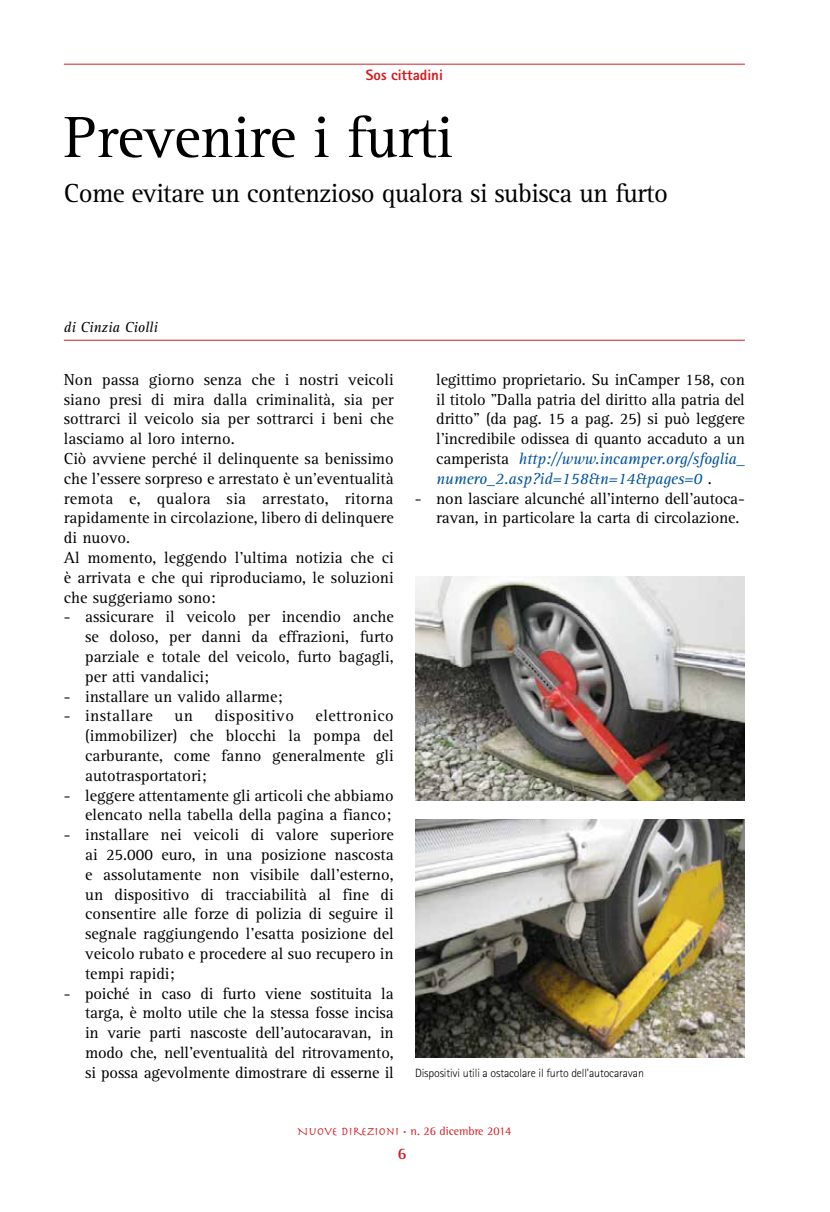
<style>
.page{position:relative;width:830px;height:1212px;background:#fff}
.page>*{position:absolute;margin:0;border:0;box-sizing:border-box;transform-origin:0 0}
.t1{font:60px "Rotis Serif";letter-spacing:-.01em;color:#000}
.t2{font:27px "Rotis Serif";letter-spacing:-.02em;color:#000}
.t3{font:16.5px/19.8px "Rotis Serif";color:#000;text-align:justify}
.t4{font:16.5px "Rotis Serif";letter-spacing:.025em;color:#000}
.t5{font:700 16.5px "Rotis Serif";color:#d71920}
.t6{font:italic 15px "Rotis Serif";color:#000}
.t7{font:800 15px "Rotis Sans Serif";color:#d71920}
.t8{font:300 12px "Rotis Sans Serif";letter-spacing:-.01em;color:#000}
.t9{font:12px "Rotis Semi Serif";color:#d71920}
.s1{font-style:italic;color:#00529c}
.s2{font-family:"Herculanum"}
</style>
<div class="page">
<hr style="left:64px;top:64px;width:680px;height:1px;background:#d71920">
<hr style="left:64px;top:340px;width:680px;height:1px;background:#d71920">
<img style="left:415px;top:576px;width:329px;height:224px">
<img style="left:415px;top:820px;width:329px;height:238px">
<p class="t7" style="left:365px;top:66px;width:79px">Sos cittadini</p>
<h1 class="t1" style="left:64px;top:103px;width:390px">Prevenire i furti</h1>
<h2 class="t2" style="left:64px;top:177px;width:605px">Come evitare un contenzioso qualora si subisca un furto</h2>
<p class="t6" style="left:64px;top:319px;width:95px">di Cinzia Ciolli</p>
<p class="t3" style="left:64px;top:370px;width:331px;text-align:left">Non passa giorno senza che i nostri veicoli siano presi di mira dalla criminalità, sia per sottrarci il veicolo sia per sottrarci i beni che lasciamo al loro interno.<br>Ciò avviene perché il delinquente sa benissimo che l’essere sorpreso e arrestato è un’eventualità remota e, qualora sia arrestato, ritorna rapidamente in circolazione, libero di delinquere di nuovo.<br>Al momento, leggendo l’ultima notizia che ci è arrivata e che qui riproduciamo, le soluzioni che suggeriamo sono:</p>
<p class="t3" style="left:85px;top:607px;width:310px;text-indent:-21px">- assicurare il veicolo per incendio anche se doloso, per danni da effrazioni, furto parziale e totale del veicolo, furto bagagli, per atti vandalici;</p>
<p class="t3" style="left:64px;top:687px;width:220px">- installare un valido allarme;</p>
<p class="t4" style="left:64px;top:706px;width:90px">- installare</p>
<p class="t3" style="left:174px;top:706px;width:20px">un</p>
<p class="t4" style="left:215px;top:706px;width:81px">dispositivo</p>
<p class="t3" style="left:85px;top:706px;width:310px;text-indent:230px">elettronico (immobilizer) che blocchi la pompa del carburante, come fanno generalmente gli autotrasportatori;</p>
<p class="t3" style="left:64px;top:786px;width:331px;text-align:right">- leggere attentamente gli articoli che abbiamo elencato nella tabella della pagina a fianco;</p>
<p class="t3" style="left:85px;top:825px;width:310px;text-indent:-21px">- installare nei veicoli di valore superiore ai 25.000 euro, in una posizione nascosta e assolutamente non visibile dall’esterno, un dispositivo di tracciabilità al fine di consentire alle forze di polizia di seguire il segnale raggiungendo l’esatta posizione del veicolo rubato e procedere al suo recupero in tempi rapidi;</p>
<p class="t3" style="left:85px;top:984px;width:310px;text-indent:-21px">- poiché in caso di furto viene sostituita la targa, è molto utile che la stessa fosse incisa in varie parti nascoste dell’autocaravan, in modo che, nell’eventualità del ritrovamento, si possa agevolmente dimostrare di esserne il</p>
<p class="t3" style="left:436px;top:370px;width:310px">legittimo proprietario. Su inCamper 158, con il titolo "Dalla patria del diritto alla patria del dritto” (da pag. 15 a pag. 25) si può leggere l’incredibile odissea di quanto accaduto a un camperista <span class="s1">http://www.incamper.org/sfoglia_ numero_2.asp?id=158&amp;n=14&amp;pages=0</span> .</p>
<p class="t3" style="left:436px;top:489px;width:310px;text-indent:-21px">- non lasciare alcunché all’interno dell'autoca&shy;ravan, in particolare la carta di circolazione.</p>
<p class="t8" style="left:415px;top:1066px;width:230px">Dispositivi utili a ostacolare il furto dell'autocaravan</p>
<p class="t9" style="left:297px;top:1124px;width:216px"><span class="s2">NUOVE DIREZIONI •</span> n. 26 dicembre 2014</p>
<p class="t5" style="left:397px;top:1143px;width:11px">6</p>
</div>
